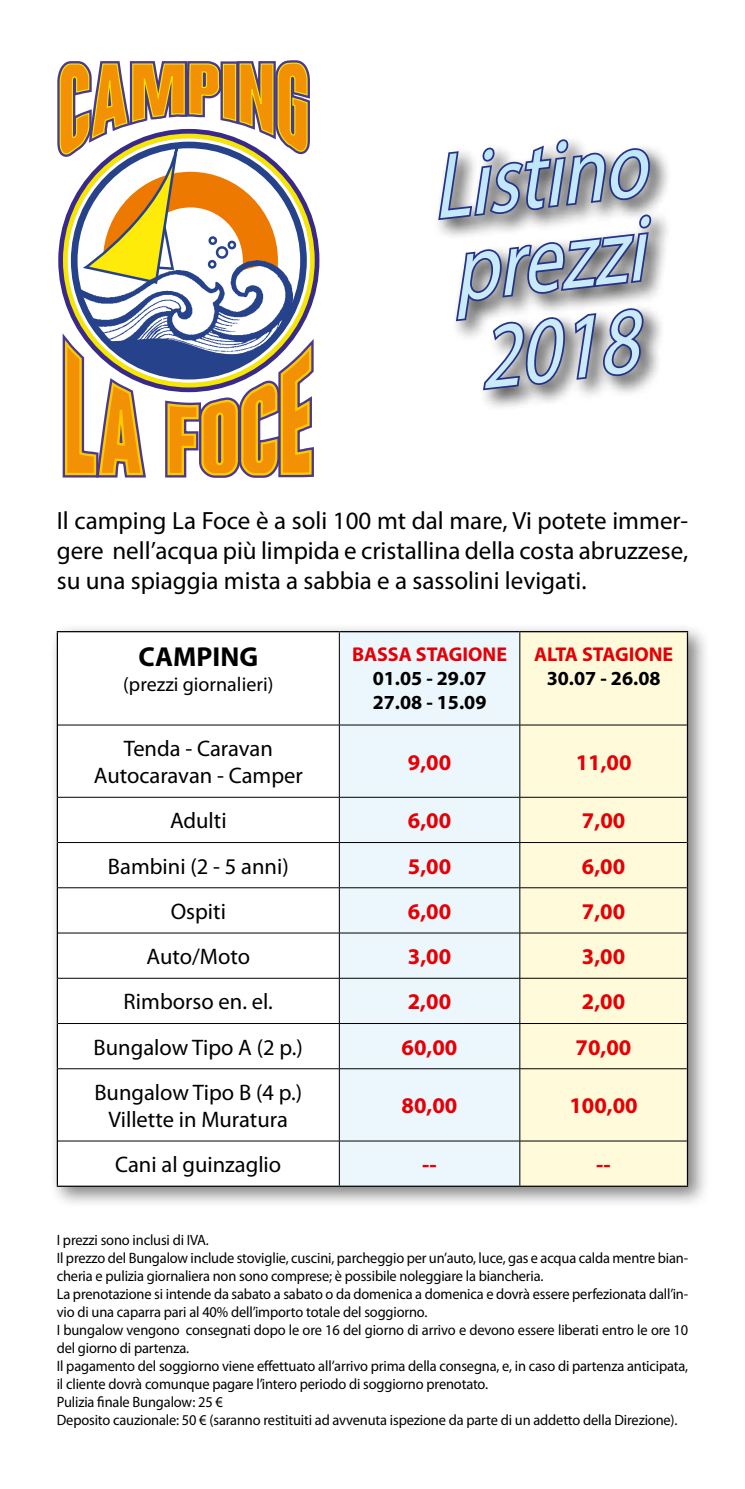
<style>
.page{position:relative;width:745px;height:1489px;background:#fff}
.page>*{position:absolute;margin:0;border:0;box-sizing:border-box;transform-origin:0 0}
.t1{font:italic 93px/87px "Myriad Pro";color:#fff;text-align:justify;scale:.83 1}
.t2{font:700 27.5px "Myriad Pro";color:#000}
.t3{font:25px/30px "Myriad Pro";color:#000;text-align:justify}
.t4{font:22.5px/27px "Myriad Pro";color:#000;text-align:center}
.t5{font:700 22.5px "Myriad Pro";color:#e60005}
.t6{font:700 20px/24px "Myriad Pro";color:#000}
.t7{font:700 20px "Myriad Pro";color:#e60005}
.t8{font:20px "Myriad Pro";color:#000}
.t9{font:15px/18px "Myriad Pro";letter-spacing:-.01em;color:#000;scale:.96 1}
</style>
<div class="page">
<svg style="left:62px;top:305px;width:252px;height:173px"></svg>
<svg style="left:57px;top:60px;width:257px;height:225px"></svg>
<img style="left:78px;top:261px;width:214px;height:102px">
<div style="left:208px;top:260px;width:8px;height:9px;border:2px solid #25428a;border-radius:50%"></div>
<div style="left:71px;top:142px;width:235px;height:237px;border:7px solid #25428a;border-radius:50%"></div>
<div style="left:432px;top:135px;width:240px;height:277px;background:#000;opacity:.75"></div>
<svg style="left:436px;top:137px;width:217px;height:255px"></svg>
<div style="left:49px;top:623px;width:661px;height:586px;background:#000;opacity:.5"></div>
<svg style="left:58px;top:632px;width:281px;height:553px"></svg>
<div style="left:340px;top:632px;width:179px;height:553px;background:#ebf7fd"></div>
<div style="left:520px;top:632px;width:166px;height:553px;background:#fffbda"></div>
<hr style="left:339px;top:632px;width:1px;height:92px;background:#000">
<hr style="left:519px;top:632px;width:1px;height:92px;background:#000">
<hr style="left:58px;top:724px;width:281px;height:1px;background:#000">
<hr style="left:339px;top:724px;width:180px;height:1px;background:#000">
<hr style="left:339px;top:725px;width:1px;height:72px;background:#000">
<hr style="left:519px;top:724px;width:167px;height:1px;background:#000">
<hr style="left:519px;top:725px;width:1px;height:72px;background:#000">
<hr style="left:58px;top:796px;width:281px;height:1px;background:#000">
<hr style="left:339px;top:796px;width:180px;height:1px;background:#000">
<hr style="left:339px;top:797px;width:1px;height:45px;background:#000">
<hr style="left:519px;top:796px;width:167px;height:1px;background:#000">
<hr style="left:519px;top:797px;width:1px;height:45px;background:#000">
<hr style="left:58px;top:842px;width:281px;height:1px;background:#000">
<hr style="left:339px;top:842px;width:180px;height:1px;background:#000">
<hr style="left:339px;top:842px;width:1px;height:45px;background:#000">
<hr style="left:519px;top:842px;width:167px;height:1px;background:#000">
<hr style="left:519px;top:842px;width:1px;height:45px;background:#000">
<hr style="left:58px;top:887px;width:281px;height:1px;background:#000">
<hr style="left:339px;top:887px;width:180px;height:1px;background:#000">
<hr style="left:339px;top:888px;width:1px;height:44px;background:#000">
<hr style="left:519px;top:887px;width:167px;height:1px;background:#000">
<hr style="left:519px;top:888px;width:1px;height:44px;background:#000">
<hr style="left:58px;top:932px;width:281px;height:1px;background:#000">
<hr style="left:339px;top:932px;width:180px;height:1px;background:#000">
<hr style="left:339px;top:933px;width:1px;height:44px;background:#000">
<hr style="left:519px;top:932px;width:167px;height:1px;background:#000">
<hr style="left:519px;top:933px;width:1px;height:44px;background:#000">
<hr style="left:58px;top:977px;width:281px;height:1px;background:#000">
<hr style="left:339px;top:977px;width:180px;height:1px;background:#000">
<hr style="left:339px;top:978px;width:1px;height:45px;background:#000">
<hr style="left:519px;top:977px;width:167px;height:1px;background:#000">
<hr style="left:519px;top:978px;width:1px;height:45px;background:#000">
<hr style="left:58px;top:1023px;width:281px;height:1px;background:#000">
<hr style="left:339px;top:1023px;width:180px;height:1px;background:#000">
<hr style="left:339px;top:1023px;width:1px;height:45px;background:#000">
<hr style="left:519px;top:1023px;width:167px;height:1px;background:#000">
<hr style="left:519px;top:1023px;width:1px;height:45px;background:#000">
<hr style="left:58px;top:1068px;width:281px;height:1px;background:#000">
<hr style="left:339px;top:1068px;width:180px;height:1px;background:#000">
<hr style="left:339px;top:1068px;width:1px;height:72px;background:#000">
<hr style="left:519px;top:1068px;width:167px;height:1px;background:#000">
<hr style="left:519px;top:1068px;width:1px;height:72px;background:#000">
<hr style="left:58px;top:1140px;width:281px;height:1px;background:#000">
<hr style="left:339px;top:1140px;width:180px;height:1px;background:#000">
<hr style="left:339px;top:1141px;width:1px;height:44px;background:#000">
<hr style="left:519px;top:1140px;width:167px;height:1px;background:#000">
<hr style="left:519px;top:1141px;width:1px;height:44px;background:#000">
<hr style="left:57px;top:631px;width:282px;height:1px;background:#000">
<hr style="left:57px;top:632px;width:1px;height:93px;background:#000">
<hr style="left:339px;top:631px;width:180px;height:1px;background:#000">
<hr style="left:519px;top:631px;width:168px;height:1px;background:#000">
<hr style="left:686px;top:632px;width:1px;height:93px;background:#000">
<hr style="left:57px;top:725px;width:1px;height:72px;background:#000">
<hr style="left:686px;top:725px;width:1px;height:72px;background:#000">
<hr style="left:57px;top:797px;width:1px;height:45px;background:#000">
<hr style="left:686px;top:797px;width:1px;height:45px;background:#000">
<hr style="left:57px;top:842px;width:1px;height:45px;background:#000">
<hr style="left:686px;top:842px;width:1px;height:45px;background:#000">
<hr style="left:57px;top:887px;width:1px;height:46px;background:#000">
<hr style="left:686px;top:887px;width:1px;height:46px;background:#000">
<hr style="left:57px;top:933px;width:1px;height:45px;background:#000">
<hr style="left:686px;top:933px;width:1px;height:45px;background:#000">
<hr style="left:57px;top:978px;width:1px;height:45px;background:#000">
<hr style="left:686px;top:978px;width:1px;height:45px;background:#000">
<hr style="left:57px;top:1023px;width:1px;height:45px;background:#000">
<hr style="left:686px;top:1023px;width:1px;height:45px;background:#000">
<hr style="left:57px;top:1068px;width:1px;height:72px;background:#000">
<hr style="left:686px;top:1068px;width:1px;height:72px;background:#000">
<hr style="left:57px;top:1140px;width:1px;height:45px;background:#000">
<hr style="left:686px;top:1140px;width:1px;height:45px;background:#000">
<hr style="left:57px;top:1185px;width:282px;height:1px;background:#000">
<hr style="left:339px;top:1185px;width:180px;height:1px;background:#000">
<hr style="left:519px;top:1185px;width:168px;height:1px;background:#000">
<h1 class="t1" style="left:426px;top:142px;width:259px;rotate:-6deg">Listino prezzi 2018</h1>
<h3 class="t3" style="left:57px;top:505px;width:632px">Il camping La Foce è a soli 100 mt dal mare, Vi potete immer&shy;gere nell’acqua più limpida e cristallina della costa abruzzese, su una spiaggia mista a sabbia e a sassolini levigati.</h3>
<h2 class="t2" style="left:138px;top:639px;width:121px">CAMPING</h2>
<h3 class="t8" style="left:123px;top:671px;width:151px">(prezzi giornalieri)</h3>
<h3 class="t4" style="left:94px;top:734px;width:210px">Tenda - Caravan<br>Autocaravan - Camper</h3>
<h3 class="t7" style="left:352px;top:641px;width:156px">BASSA STAGIONE</h3>
<h3 class="t6" style="left:372px;top:665px;width:115px">01.05 - 29.07<br>27.08 - 15.09</h3>
<h3 class="t7" style="left:533px;top:641px;width:141px">ALTA STAGIONE</h3>
<h3 class="t6" style="left:546px;top:665px;width:115px">30.07 - 26.08</h3>
<h3 class="t5" style="left:407px;top:747px;width:45px">9,00</h3>
<h3 class="t5" style="left:575px;top:747px;width:57px">11,00</h3>
<h3 class="t4" style="left:170px;top:807px;width:58px">Adulti</h3>
<h3 class="t5" style="left:407px;top:806px;width:45px">6,00</h3>
<h3 class="t5" style="left:581px;top:806px;width:45px">7,00</h3>
<h3 class="t4" style="left:108px;top:852px;width:182px">Bambini (2 - 5 anni)</h3>
<h3 class="t5" style="left:407px;top:851px;width:45px">5,00</h3>
<h3 class="t5" style="left:581px;top:851px;width:45px">6,00</h3>
<h3 class="t4" style="left:170px;top:897px;width:57px">Ospiti</h3>
<h3 class="t5" style="left:407px;top:896px;width:45px">6,00</h3>
<h3 class="t5" style="left:581px;top:896px;width:45px">7,00</h3>
<h3 class="t4" style="left:146px;top:942px;width:105px">Auto/Moto</h3>
<h3 class="t5" style="left:407px;top:941px;width:45px">3,00</h3>
<h3 class="t5" style="left:581px;top:941px;width:45px">3,00</h3>
<h3 class="t4" style="left:123px;top:987px;width:151px">Rimborso en. el.</h3>
<h3 class="t5" style="left:407px;top:987px;width:45px">2,00</h3>
<h3 class="t5" style="left:581px;top:987px;width:45px">2,00</h3>
<h3 class="t4" style="left:94px;top:1033px;width:211px">Bungalow Tipo A (2 p.)</h3>
<h3 class="t5" style="left:401px;top:1032px;width:57px">60,00</h3>
<h3 class="t5" style="left:575px;top:1032px;width:57px">70,00</h3>
<h3 class="t4" style="left:94px;top:1078px;width:209px">Bungalow Tipo B (4 p.)<br>Villette in Muratura</h3>
<h3 class="t5" style="left:401px;top:1091px;width:57px">80,00</h3>
<h3 class="t5" style="left:569px;top:1091px;width:70px">100,00</h3>
<h3 class="t4" style="left:115px;top:1150px;width:167px">Cani al guinzaglio</h3>
<h3 class="t5" style="left:422px;top:1149px;width:16px">--</h3>
<h3 class="t5" style="left:596px;top:1149px;width:16px">--</h3>
<p class="t9" style="left:57px;top:1230px;width:659px">I prezzi sono inclusi di IVA.<br>Il prezzo del Bungalow include stoviglie, cuscini, parcheggio per un’auto, luce, gas e acqua calda mentre bian&shy;cheria e pulizia giornaliera non sono comprese; è possibile noleggiare la biancheria.<br>La prenotazione si intende da sabato a sabato o da domenica a domenica e dovrà essere perfezionata dall’in&shy;vio di una caparra pari al 40% dell’importo totale del soggiorno.<br>I bungalow vengono consegnati dopo le ore 16 del giorno di arrivo e devono essere liberati entro le ore 10 del giorno di partenza.<br>Il pagamento del soggiorno viene effettuato all’arrivo prima della consegna, e, in caso di partenza anticipata, il cliente dovrà comunque pagare l’intero periodo di soggiorno prenotato.<br>Pulizia finale Bungalow: 25 €<br>Deposito cauzionale: 50 € (saranno restituiti ad avvenuta ispezione da parte di un addetto della Direzione).</p>
</div>
